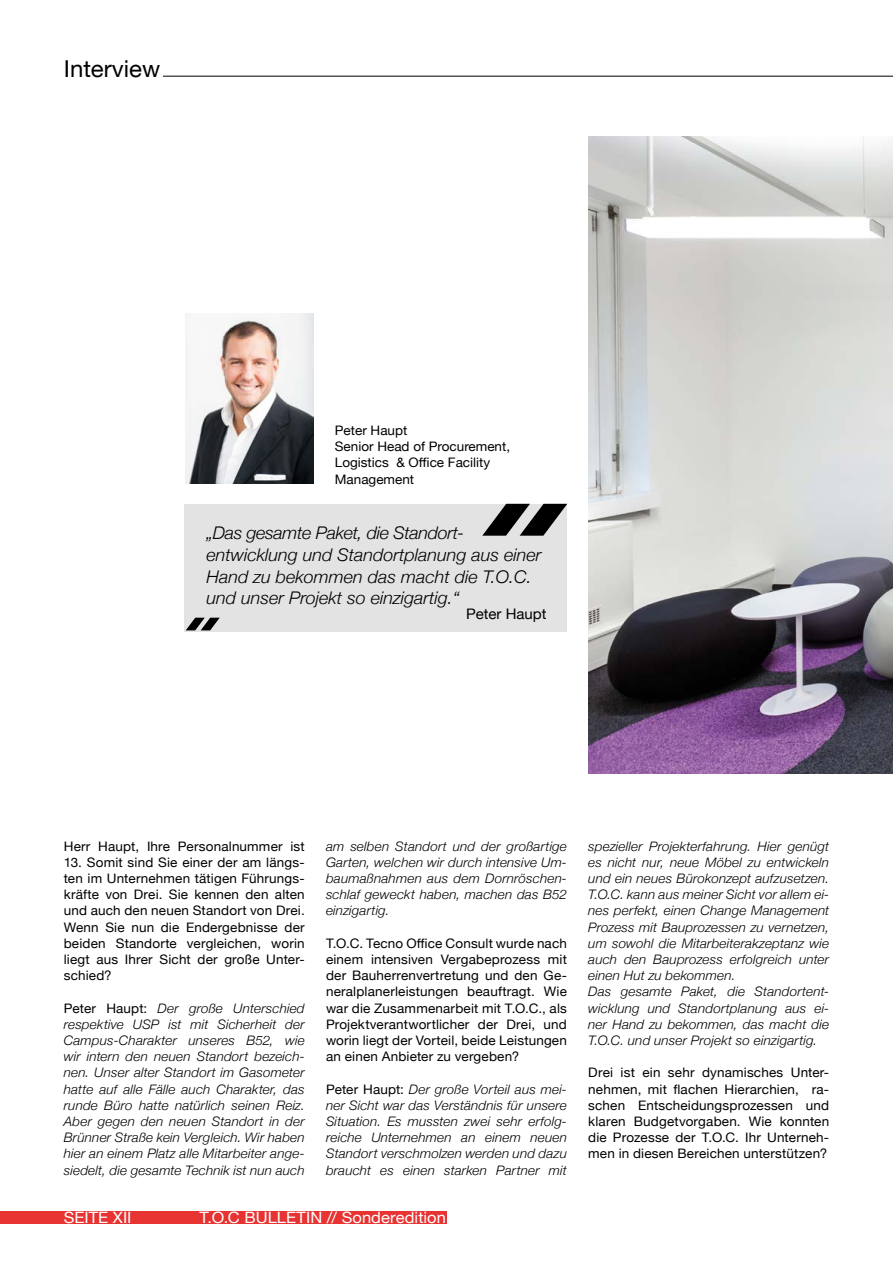
<style>
.page{position:relative;width:893px;height:1263px;background:#fff}
.page>*{position:absolute;margin:0;border:0;box-sizing:border-box;transform-origin:0 0}
.t1{font:23.25px "Helvetica Neue";color:#000}
.t2{font:italic 300 17.4px/21.6px "Helvetica Neue";color:#000}
.t3{font:15.6px "Helvetica Neue";letter-spacing:.005em;color:#fff;scale:1.05 1}
.t4{font:14.55px "Helvetica Neue";color:#000}
.t5{font:italic 300 13.05px/16.2px "Helvetica Neue";letter-spacing:.01em;color:#000;text-align:justify}
.t6{font:13.05px/16.2px "Helvetica Neue";letter-spacing:.01em;color:#000;text-align:justify}
.s1{font-weight:400;font-style:normal}
</style>
<div class="page">
<div style="left:0;top:1211px;width:446px;height:13px;background:#e73433"></div>
<hr style="left:163px;top:76px;width:730px;height:1px;background:#000">
<img style="left:588px;top:136px;width:305px;height:638px">
<img style="left:186px;top:314px;width:127px;height:170px">
<div style="left:185px;top:504px;width:382px;height:127px;background:#e3e3e3"></div>
<svg style="left:482px;top:504px;width:85px;height:32px"></svg>
<svg style="left:186px;top:618px;width:34px;height:12px"></svg>
<h1 class="t1" style="left:64px;top:52px;width:98px">Interview</h1>
<p class="t6" style="left:335px;top:423px;width:177px;text-align:left">Peter Haupt<br>Senior Head of Procurement,<br>Logistics &amp; Office Facility<br>Management</p>
<h2 class="t2" style="left:206px;top:521px;width:337px">„Das gesamte Paket, die Standort&shy;entwicklung und Standortplanung aus einer Hand zu bekommen das macht die T.O.C. und unser Projekt so einzigartig.“</h2>
<p class="t4" style="left:466px;top:603px;width:82px">Peter Haupt</p>
<p class="t6" style="left:64px;top:839px;width:242px">Herr Haupt, Ihre Personalnummer ist</p>
<p class="t6" style="left:64px;top:855px;width:242px">13. Somit sind Sie einer der am längs&shy;ten im Unternehmen tätigen Führungs&shy;kräfte von Drei. Sie kennen den alten und auch den neuen Standort von Drei.<br>Wenn Sie nun die Endergebnisse der beiden Standorte vergleichen, worin liegt aus Ihrer Sicht der große Unter&shy;schied?</p>
<p class="t5" style="left:64px;top:999px;width:242px"><span class="s1">Peter Haupt:</span> Der große Unterschied respektive USP ist mit Sicherheit der Campus-Charakter unseres B52, wie wir intern den neuen Standort bezeich&shy;nen. Unser alter Standort im Gasometer hatte auf alle Fälle auch Charakter, das runde Büro hatte natürlich seinen Reiz.<br>Aber gegen den neuen Standort in der Brünner Straße kein Vergleich. Wir haben hier an einem Platz alle Mitarbeiter ange&shy;siedelt, die gesamte Technik ist nun auch</p>
<p class="t5" style="left:326px;top:837px;width:242px">am selben Standort und der großartige Garten, welchen wir durch intensive Um&shy;baumaßnahmen aus dem Dornröschen&shy;schlaf geweckt haben, machen das B52 einzigartig.</p>
<p class="t6" style="left:326px;top:936px;width:242px">T.O.C. Tecno Office Consult wurde nach einem intensiven Vergabeprozess mit der Bauherrenvertretung und den Ge&shy;neralplanerleistungen beauftragt. Wie war die Zusammenarbeit mit T.O.C., als Projektverantwortlicher der Drei, und worin liegt der Vorteil, beide Leistungen an einen Anbieter zu vergeben?</p>
<p class="t5" style="left:326px;top:1080px;width:242px"><span class="s1">Peter Haupt:</span> Der große Vorteil aus mei&shy;ner Sicht war das Verständnis für unsere Situation. Es mussten zwei sehr erfolg&shy;reiche Unternehmen an einem neuen Standort verschmolzen werden und dazu braucht es einen starken Partner mit</p>
<p class="t3" style="left:64px;top:1206px;width:66px">SEITE XII</p>
<p class="t3" style="left:199px;top:1206px;width:236px">T.O.C BULLETIN // Sonderedition</p>
<p class="t5" style="left:588px;top:837px;width:242px;text-align:left">spezieller Projekterfahrung. Hier genügt es nicht nur, neue Möbel zu entwickeln und ein neues Bürokonzept aufzusetzen.<br>T.O.C. kann aus meiner Sicht vor allem ei&shy;nes perfekt, einen Change Management Prozess mit Bauprozessen zu vernetzen, um sowohl die Mitarbeiterakzeptanz wie auch den Bauprozess erfolgreich unter einen Hut zu bekommen.<br>Das gesamte Paket, die Standortent&shy;wicklung und Standortplanung aus ei&shy;ner Hand zu bekommen, das macht die T.O.C. und unser Projekt so einzigartig.</p>
<p class="t6" style="left:588px;top:1065px;width:242px">Drei ist ein sehr dynamisches Unter&shy;nehmen, mit flachen Hierarchien, ra&shy;schen Entscheidungsprozessen und klaren Budgetvorgaben. Wie konnten die Prozesse der T.O.C. Ihr Unterneh&shy;men in diesen Bereichen unterstützen?</p>
</div>
